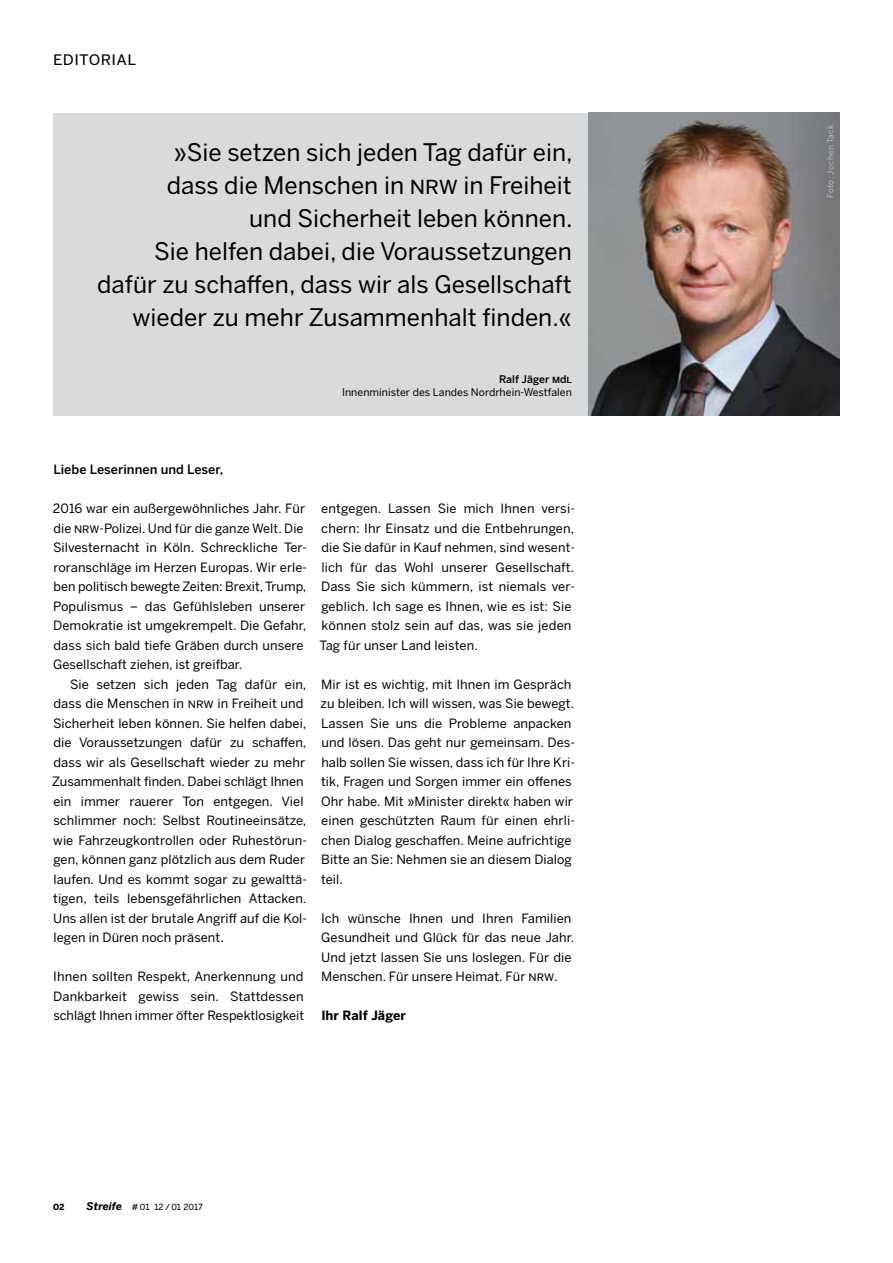
<style>
.page{position:relative;width:893px;height:1263px;background:#fff}
.page>*{position:absolute;margin:0;border:0;box-sizing:border-box;transform-origin:0 0}
.t1{font:24px/33px "Benton Sans";color:#000;text-align:right}
.t2{font:18px "Benton Sans Regular SC";letter-spacing:.02em;color:#000}
.t3{font:12.75px/19.5px "Benton Sans";letter-spacing:.005em;color:#000}
.t4{font:500 12.75px "Benton Sans";letter-spacing:.005em;color:#000}
.t5{font:700 12.75px "Benton Sans";letter-spacing:.005em;color:#000}
.t6{font:10.5px/13.5px "Benton Sans";letter-spacing:.005em;color:#000;text-align:right}
.t7{font:10.5px "Benton Sans Regular SC";color:#000}
.t8{font:10.5px "Benton Sans Bold SC";color:#000}
.t9{font:8.25px "Benton Sans";letter-spacing:.04em;color:#bbbdbe}
.s1{font-family:"Benton Sans Regular SC"}
.s2{font-weight:500}
.s3{font-family:"Benton Sans Medium SC"}
.s4{font-family:"Benton Sans";font-weight:700;font-style:italic}
</style>
<div class="page">
<div style="left:53px;top:113px;width:536px;height:303px;background:#d9dadb"></div>
<img style="left:589px;top:113px;width:251px;height:303px">
<h2 class="t2" style="left:53px;top:47px;width:85px">EDITORIAL</h2>
<h1 class="t1" style="left:97px;top:136px;width:477px">»Sie setzen sich jeden Tag dafür ein,<br>dass die Menschen in <span class="s1">NRW</span> in Freiheit<br>und Sicherheit leben können.<br>Sie helfen dabei, die Voraussetzungen dafür zu schaffen, dass wir als Gesellschaft wieder zu mehr Zusammenhalt finden.«</h1>
<p class="t6" style="left:342px;top:372px;width:231px"><span class="s2">Ralf Jäger</span> <span class="s3">m</span><span class="s2">d</span><span class="s3">l<br></span>Innenminister des Landes Nordrhein-Westfalen</p>
<p class="t4" style="left:53px;top:462px;width:171px">Liebe Leserinnen und Leser,</p>
<p class="t3" style="left:53px;top:498px;width:256px">2016 war ein außergewöhnliches Jahr. Für die <span class="s1">NRW</span>-Polizei. Und für die ganze Welt. Die Silvesternacht in Köln. Schreckliche Ter&shy;roranschläge im Herzen Europas. Wir erle&shy;ben politisch bewegte Zeiten: Brexit, Trump, Populismus – das Gefühlsleben unserer Demokratie ist umgekrempelt. Die Gefahr, dass sich bald tiefe Gräben durch unsere Gesellschaft ziehen, ist greifbar.</p>
<p class="t3" style="left:52px;top:674px;width:257px;text-indent:18px">Sie setzen sich jeden Tag dafür ein, dass die Menschen in <span class="s1">NRW</span> in Freiheit und Sicherheit leben können. Sie helfen dabei, die Voraussetzungen dafür zu schaffen, dass wir als Gesellschaft wieder zu mehr Zusammenhalt finden. Dabei schlägt Ihnen ein immer rauerer Ton entgegen. Viel schlimmer noch: Selbst Routineeinsätze, wie Fahrzeugkontrollen oder Ruhestörun&shy;gen, können ganz plötzlich aus dem Ruder laufen. Und es kommt sogar zu gewalttä&shy;tigen, teils lebensgefährlichen Attacken.<br>Uns allen ist der brutale Angriff auf die Kol&shy;legen in Düren noch präsent.</p>
<p class="t3" style="left:53px;top:966px;width:252px;text-align:justify">Ihnen sollten Respekt, Anerkennung und Dankbarkeit gewiss sein. Stattdessen schlägt Ihnen immer öfter Respektlosigkeit</p>
<p class="t3" style="left:319px;top:498px;width:257px">entgegen. Lassen Sie mich Ihnen versi&shy;chern: Ihr Einsatz und die Entbehrungen, die Sie dafür in Kauf nehmen, sind wesent&shy;lich für das Wohl unserer Gesellschaft.<br>Dass Sie sich kümmern, ist niemals ver&shy;geblich. Ich sage es Ihnen, wie es ist: Sie können stolz sein auf das, was sie jeden Tag für unser Land leisten.</p>
<p class="t3" style="left:321px;top:674px;width:256px">Mir ist es wichtig, mit Ihnen im Gespräch zu bleiben. Ich will wissen, was Sie bewegt.<br>Lassen Sie uns die Probleme anpacken und lösen. Das geht nur gemeinsam. Des&shy;halb sollen Sie wissen, dass ich für Ihre Kri&shy;tik, Fragen und Sorgen immer ein offenes Ohr habe. Mit »Minister direkt« haben wir einen geschützten Raum für einen ehrli&shy;chen Dialog geschaffen. Meine aufrichtige Bitte an Sie: Nehmen sie an diesem Dialog teil.</p>
<p class="t3" style="left:321px;top:908px;width:255px">Ich wünsche Ihnen und Ihren Familien Gesundheit und Glück für das neue Jahr.<br>Und jetzt lassen Sie uns loslegen. Für die Menschen. Für unsere Heimat. Für <span class="s1">NRW</span>.</p>
<p class="t5" style="left:321px;top:1008px;width:86px">Ihr Ralf Jäger</p>
<p class="t8" style="left:53px;top:1199px;width:13px">02</p>
<p class="t7" style="left:87px;top:1199px;width:118px"><span class="s4">Streife</span> #01 12 /01 2017</p>
<p class="t9" style="left:825px;top:197px;width:74px;rotate:-90deg">Foto: Jochen Tack</p>
</div>
